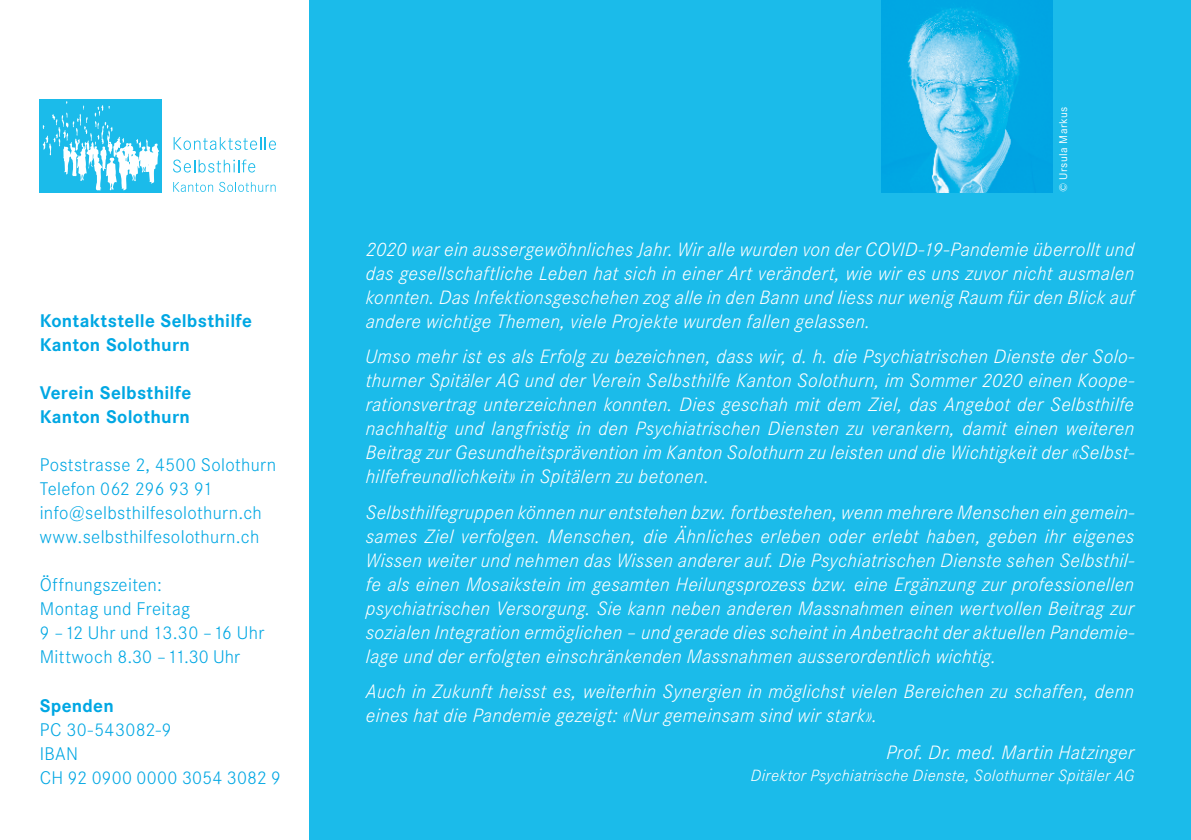
<style>
.page{position:relative;width:1191px;height:840px;background:#fff}
.page>*{position:absolute;margin:0;border:0;box-sizing:border-box;transform-origin:0 0}
.t1{font:italic 300 19px/24px "Corporate SBQ";letter-spacing:.015em;color:#fff;text-align:justify}
.t2{font:300 18px/24px "Corporate SBQ";letter-spacing:.02em;color:#00a7e3}
.t3{font:700 18px/24px "Corporate SBQ";letter-spacing:.015em;color:#00a7e3}
.t4{font:italic 300 16px "Corporate SBQ";letter-spacing:.02em;color:#fff}
.t5{font:11px "Corporate SBQ";letter-spacing:.045em;color:#fff}
</style>
<div class="page">
<div style="left:309px;top:0;width:882px;height:839px;background:#1bbbea"></div>
<img style="left:882px;top:0;width:170px;height:192px">
<div style="left:40px;top:99px;width:122px;height:93px;background:#1bbbea"></div>
<svg style="left:42px;top:101px;width:117px;height:89px"></svg>
<svg style="left:174px;top:137px;width:102px;height:13px"></svg>
<svg style="left:173px;top:159px;width:82px;height:13px"></svg>
<svg style="left:173px;top:182px;width:40px;height:10px"></svg>
<svg style="left:219px;top:182px;width:57px;height:10px"></svg>
<p class="t3" style="left:40px;top:309px;width:214px">Kontaktstelle Selbsthilfe<br>Kanton Solothurn</p>
<p class="t3" style="left:40px;top:381px;width:153px">Verein Selbsthilfe<br>Kanton Solothurn</p>
<p class="t2" style="left:40px;top:453px;width:238px">Poststrasse 2, 4500 Solothurn<br>Telefon 062 296 93 91 info@selbsthilfesolothurn.ch www.selbsthilfesolothurn.ch</p>
<p class="t2" style="left:40px;top:573px;width:226px">Öffnungszeiten:<br>Montag und Freitag<br>9 –12 Uhr und 13.30 –16 Uhr<br>Mittwoch 8.30 –11.30 Uhr</p>
<p class="t3" style="left:40px;top:693px;width:76px">Spenden</p>
<p class="t2" style="left:40px;top:717px;width:243px">PC 30-543082-9<br>IBAN<br>CH 92 0900 0000 3054 3082 9</p>
<p class="t5" style="left:1057px;top:192px;width:87px;rotate:-90deg">© Ursula Markus</p>
<p class="t1" style="left:366px;top:237px;width:770px">2020 war ein aussergewöhnliches Jahr. Wir alle wurden von der COVID-19-Pandemie überrollt und das gesellschaftliche Leben hat sich in einer Art verändert, wie wir es uns zuvor nicht ausmalen konnten. Das Infektionsgeschehen zog alle in den Bann und liess nur wenig Raum für den Blick auf andere wichtige Themen, viele Projekte wurden fallen gelassen.</p>
<p class="t1" style="left:366px;top:344px;width:770px">Umso mehr ist es als Erfolg zu bezeichnen, dass wir, d. h. die Psychiatrischen Dienste der Solo&shy;thurner Spitäler AG und der Verein Selbsthilfe Kanton Solothurn, im Sommer 2020 einen Koope&shy;rationsvertrag unterzeichnen konnten. Dies geschah mit dem Ziel, das Angebot der Selbsthilfe nachhaltig und langfristig in den Psychiatrischen Diensten zu verankern, damit einen weiteren Beitrag zur Gesundheitsprävention im Kanton Solothurn zu leisten und die Wichtigkeit der «Selbst&shy;hilfefreundlichkeit» in Spitälern zu betonen.</p>
<p class="t1" style="left:366px;top:500px;width:770px">Selbsthilfegruppen können nur entstehen bzw. fortbestehen, wenn mehrere Menschen ein gemein&shy;sames Ziel verfolgen. Menschen, die Ähnliches erleben oder erlebt haben, geben ihr eigenes Wissen weiter und nehmen das Wissen anderer auf. Die Psychiatrischen Dienste sehen Selbsthil&shy;fe als einen Mosaikstein im gesamten Heilungsprozess bzw. eine Ergänzung zur professionellen psychiatrischen Versorgung. Sie kann neben anderen Massnahmen einen wertvollen Beitrag zur sozialen Integration ermöglichen – und gerade dies scheint in Anbetracht der aktuellen Pandemie&shy;lage und der erfolgten einschränkenden Massnahmen ausserordentlich wichtig.</p>
<p class="t1" style="left:366px;top:679px;width:770px">Auch in Zukunft heisst es, weiterhin Synergien in möglichst vielen Bereichen zu schaffen, denn eines hat die Pandemie gezeigt: «Nur gemeinsam sind wir stark».</p>
<p class="t1" style="left:886px;top:740px;width:249px">Prof. Dr. med. Martin Hatzinger</p>
<p class="t4" style="left:751px;top:765px;width:385px">Direktor Psychiatrische Dienste, Solothurner Spitäler AG</p>
</div>
